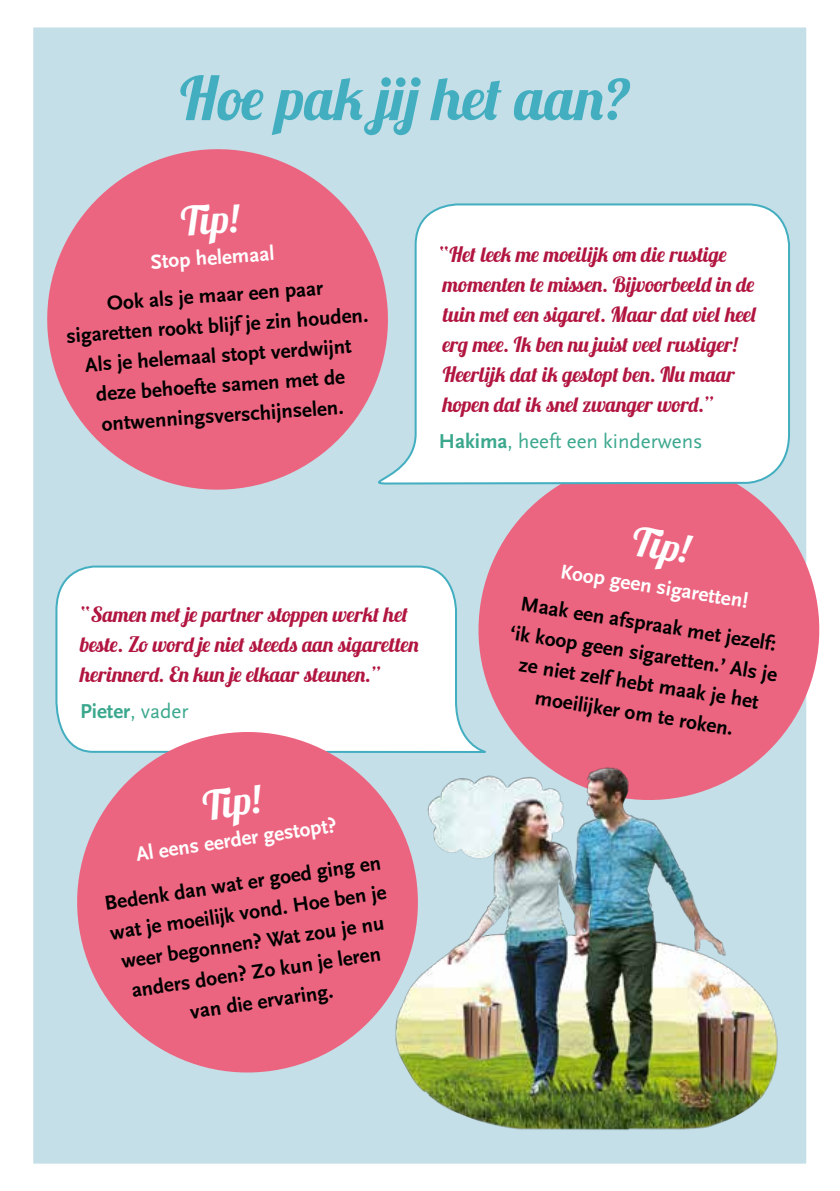
<style>
.page{position:relative;width:840px;height:1191px;background:#fff}
.page>*{position:absolute;margin:0;border:0;box-sizing:border-box;transform-origin:0 0}
.t1{font:60px "Lobster 1.3";color:#42aec0}
.t2{font:40px "Lobster 1.3";color:#fff}
.t3{font:700 21px/30px "Scala Sans";color:#000;text-align:center}
.t4{font:21px/30px "Lobster 1.3";color:#b11540}
.t5{font:700 21px "Scala Sans";color:#fff}
.t6{font:21px "Scala Sans Pro";color:#3ba88e}
.t7{font:700 21px "Scala Sans";color:#3ba88e}
.s1{font-family:"Scala Sans";font-weight:700}
.s2{font-family:"Scala Sans Pro";font-weight:400}
</style>
<div class="page">
<div style="left:19px;top:13px;width:800px;height:1164px;background:#c4dfe7"></div>
<div style="left:6px;top:0;width:827px;height:1191px;border:28px solid #fff"></div>
<svg style="left:47px;top:149px;width:294px;height:341px;fill:#ec6580"></svg>
<hr style="left:6px;top:786px;width:1px;height:42px;background:#42aec0">
<hr style="left:6px;top:834px;width:1px;height:42px;background:#42aec0">
<div style="left:55px;top:565px;width:402px;height:173px;background:#fff"></div>
<svg style="left:478px;top:447px;width:353px;height:241px;fill:#ec6580"></svg>
<svg style="left:310px;top:202px;width:480px;height:290px"></svg>
<svg style="left:65px;top:720px;width:264px;height:353px;fill:#ec6580"></svg>
<img style="left:329px;top:688px;width:504px;height:499px">
<h1 class="t1" style="left:180px;top:60px;width:452px">Hoe pak jij het aan?</h1>
<h2 class="t2" style="left:179px;top:196px;width:59px;rotate:-4deg">Ti p!</h2>
<p class="t5" style="left:150px;top:250px;width:125px;rotate:-4deg">Stop helemaal</p>
<p class="t3" style="left:63px;top:291px;width:304px;rotate:-4deg">Ook als je maar een paar sigaretten rookt blijf je zin houden.<br>Als je helemaal stopt verdwijnt deze behoefte samen met de ontwenningsverschijnselen.</p>
<p class="t4" style="left:438px;top:239px;width:319px">“Het leek me moeilijk om die rustige momenten te missen. Bijvoorbeeld in de tuin met een sigaret. Maar dat viel heel erg mee. Ik ben nu juist veel rustiger!<br>Heerlijk dat ik gestopt ben. Nu maar hopen dat ik snel zwanger word.”</p>
<p class="t6" style="left:438px;top:429px;width:265px"><span class="s1">Hakima</span>, heeft een kinderwens</p>
<p class="t4" style="left:80px;top:599px;width:340px">“Samen met je partner stoppen werkt het beste. Zo word je niet steeds aan sigaretten herinnerd. En kun je elkaar steunen.”</p>
<p class="t7" style="left:80px;top:700px;width:110px">Pieter<span class="s2">, vader</span></p>
<h2 class="t2" style="left:199px;top:781px;width:59px;rotate:-9deg">Ti p!</h2>
<p class="t5" style="left:134px;top:844px;width:204px;rotate:-9deg">Al eens eerder gestopt?</p>
<p class="t3" style="left:103px;top:890px;width:281px;rotate:-9deg">Bedenk dan wat er goed ging en wat je moeilijk vond. Hoe ben je weer begonnen? Wat zou je nu anders doen? Zo kun je leren van die ervaring.</p>
<h2 class="t2" style="left:636px;top:515px;width:59px;rotate:9deg">Ti p!</h2>
<p class="t5" style="left:562px;top:560px;width:191px;rotate:9deg">Koop geen sigaretten!</p>
<p class="t3" style="left:517px;top:588px;width:271px;rotate:9deg">Maak een afspraak met jezelf: ‘ik koop geen sigaretten.’ Als je ze niet zelf hebt maak je het moeilijker om te roken.</p>
</div>
